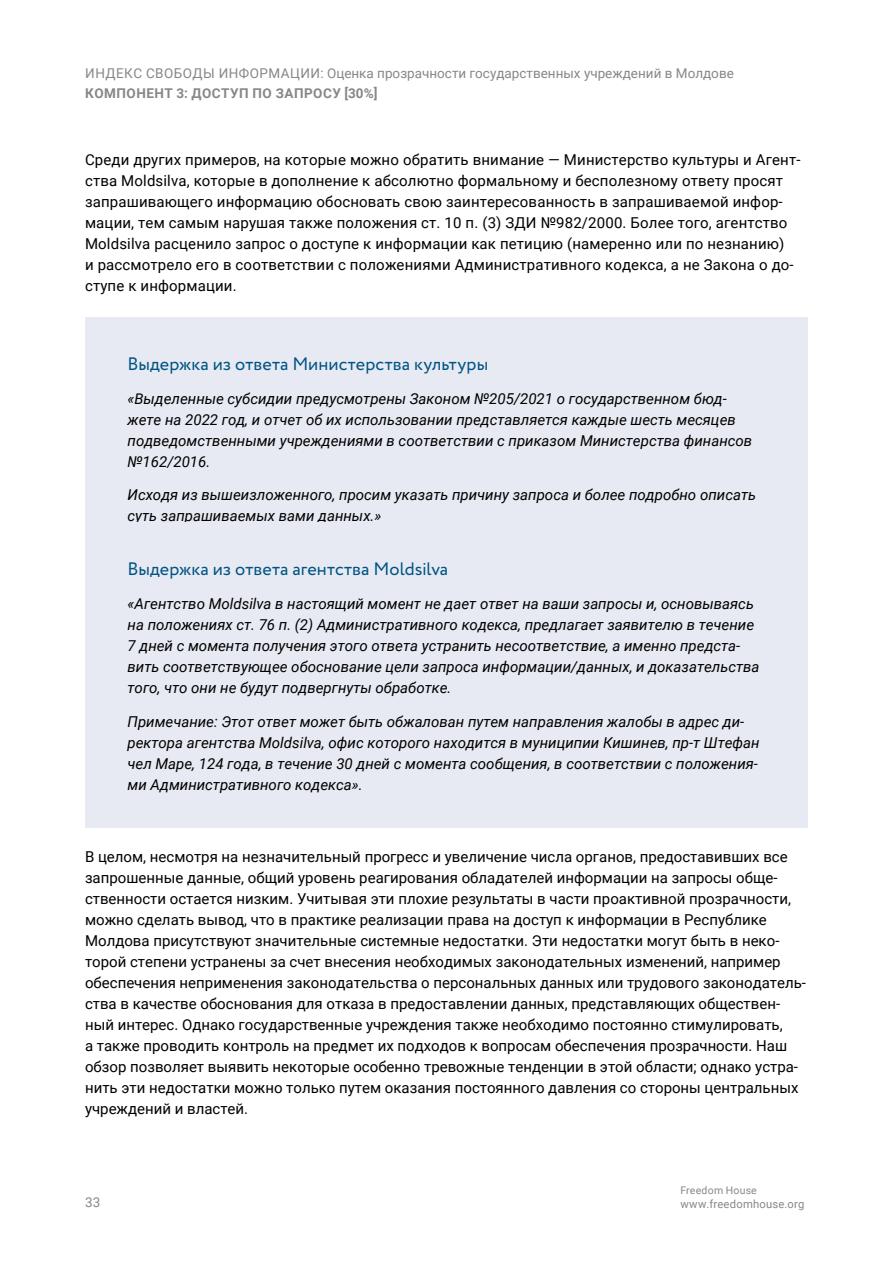
<style>
.page{position:relative;width:893px;height:1263px;background:#fff}
.page>*{position:absolute;margin:0;border:0;box-sizing:border-box;transform-origin:0 0}
.t1{font:18px "Circe";letter-spacing:.005em;color:#005382}
.t2{font:15px/21px "Roboto";color:#000}
.t3{font:italic 15px/21px "Roboto";color:#000}
.t4{font:13.5px "Roboto";color:#878787}
.t5{font:700 13.5px "Roboto";letter-spacing:.035em;color:#878787}
.t6{font:11.25px "Roboto";letter-spacing:.02em;color:#878787}
.t7{font:10.5px "Roboto";letter-spacing:.02em;color:#878787}
</style>
<div class="page">
<div style="left:85px;top:317px;width:723px;height:74px;background:#e7eaf2"></div>
<div style="left:85px;top:379px;width:723px;height:109px;background:#e7eaf2"></div>
<div style="left:85px;top:476px;width:723px;height:66px;background:#e7eaf2"></div>
<div style="left:85px;top:523px;width:723px;height:73px;background:#e7eaf2"></div>
<div style="left:85px;top:585px;width:723px;height:129px;background:#e7eaf2"></div>
<div style="left:85px;top:702px;width:723px;height:126px;background:#e7eaf2"></div>
<p class="t4" style="left:85px;top:64px;width:650px">ИНДЕКС СВОБОДЫ ИНФОРМАЦИИ: Оценка прозрачности государственных учреждений в Молдове</p>
<p class="t5" style="left:85px;top:84px;width:201px">Компонент 3: Доступ по зап</p>
<p class="t5" style="left:304px;top:84px;width:75px">росу [30%]</p>
<p class="t2" style="left:85px;top:148px;width:717px">Среди других примеров, на которые можно обратить внимание — Министерство культуры и Агент&shy;ства Moldsilva, которые в дополнение к абсолютно формальному и бесполезному ответу просят запрашивающего информацию обосновать свою заинтересованность в запрашиваемой инфор&shy;мации, тем самым нарушая также положения ст. 10 п. (3) ЗДИ №982/2000. Более того, агентство Moldsilva расценило запрос о доступе к информации как петицию (намеренно или по незнанию)<br>и рассмотрело его в соответствии с положениями Административного кодекса, а не Закона о до&shy;ступе к информации.</p>
<p class="t1" style="left:128px;top:352px;width:362px">Выдержка из ответа Министерства культуры</p>
<p class="t3" style="left:128px;top:387px;width:626px">«Выделенные субсидии предусмотрены Законом №205/2021 о государственном бюд&shy;жете на 2022 год, и отчет об их использовании представляется каждые шесть месяцев подведомственными учреждениями в соответствии с приказом Министерства финансов №162/2016.</p>
<p class="t3" style="left:128px;top:484px;width:630px">Исходя из вышеизложенного, просим указать причину запроса и более подробно описать суть запрашиваемых вами данных.»</p>
<p class="t1" style="left:128px;top:557px;width:322px">Выдержка из ответа агентства Moldsilva</p>
<p class="t3" style="left:128px;top:592px;width:633px">«Агентство Moldsilva в настоящий момент не дает ответ на ваши запросы и, основываясь на положениях ст. 76 п. (2) Административного кодекса, предлагает заявителю в течение 7 дней с момента получения этого ответа устранить несоответствие, а именно предста&shy;вить соответствующее обоснование цели запроса информации/данных, и доказательства того, что они не будут подвергнуты обработке.</p>
<p class="t3" style="left:128px;top:710px;width:634px">Примечание: Этот ответ может быть обжалован путем направления жалобы в адрес ди&shy;ректора агентства Moldsilva, офис которого находится в муниципии Кишинев, пр-т Штефан чел Маре, 124 года, в течение 30 дней с момента сообщения, в соответствии с положения&shy;ми Административного кодекса».</p>
<p class="t2" style="left:85px;top:845px;width:722px">В целом, несмотря на незначительный прогресс и увеличение числа органов, предоставивших все запрошенные данные, общий уровень реагирования обладателей информации на запросы обще&shy;ственности остается низким. Учитывая эти плохие результаты в части проактивной прозрачности, можно сделать вывод, что в практике реализации права на доступ к информации в Республике Молдова присутствуют значительные системные недостатки. Эти недостатки могут быть в неко&shy;торой степени устранены за счет внесения необходимых законодательных изменений, например обеспечения неприменения законодательства о персональных данных или трудового законодатель&shy;ства в качестве обоснования для отказа в предоставлении данных, представляющих обществен&shy;ный интерес. Однако государственные учреждения также необходимо постоянно стимулировать,<br>а также проводить контроль на предмет их подходов к вопросам обеспечения прозрачности. Наш обзор позволяет выявить некоторые особенно тревожные тенденции в этой области; однако устра&shy;нить эти недостатки можно только путем оказания постоянного давления со стороны центральных учреждений и властей.</p>
<p class="t4" style="left:85px;top:1192px;width:17px">33</p>
<p class="t7" style="left:680px;top:1183px;width:78px">Freedom House</p>
<p class="t6" style="left:680px;top:1196px;width:126px">www.freedomhouse.org</p>
</div>
